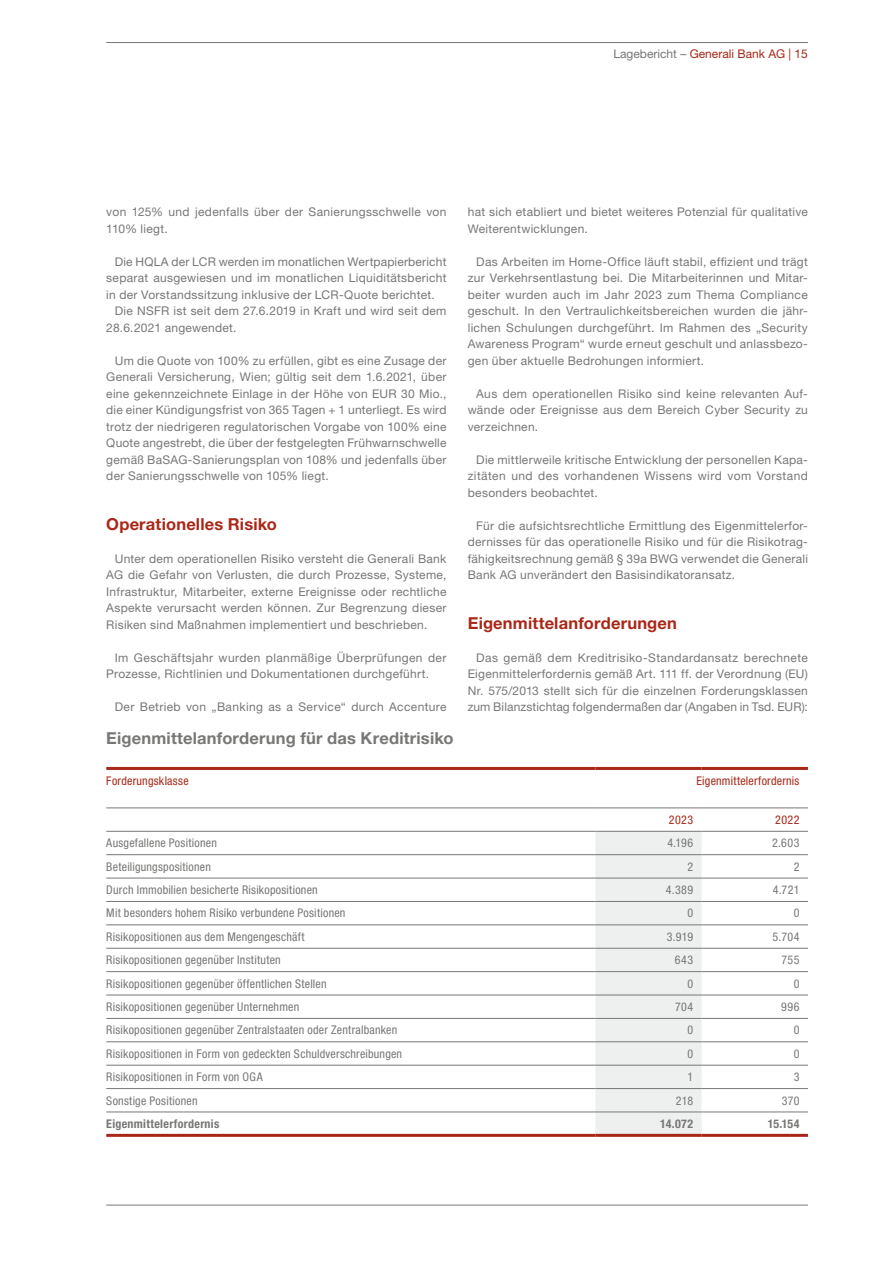
<style>
.page{position:relative;width:893px;height:1263px;background:#fff}
.page>*{position:absolute;margin:0;border:0;box-sizing:border-box;transform-origin:0 0}
.t1{font:700 16.5px "Helvetica Neue LT Std";letter-spacing:.01em;color:#a92718}
.t2{font:700 16.5px "Helvetica Neue LT Std";letter-spacing:.01em;color:#777776}
.t3{font:12px/16.5px "Helvetica Neue LT Std";letter-spacing:.025em;color:#777776;text-align:justify}
.t4{font:condensed 12px "Helvetica Neue LT Std";letter-spacing:.02em;color:#777776}
.t5{font:condensed 12px "Helvetica Neue LT Std";letter-spacing:.02em;color:#a92718}
.t6{font:700 condensed 12px "Helvetica Neue LT Std";letter-spacing:.025em;color:#777776}
.t7{font:12px "Helvetica Neue LT Std";color:#a92718}
.s1{color:#777776}
</style>
<div class="page">
<hr style="left:106px;top:42px;width:702px;height:1px;background:#777776">
<hr style="left:106px;top:1205px;width:702px;height:1px;background:#777776">
<div style="left:595px;top:832px;width:107px;height:302px;background:#eeefef"></div>
<hr style="left:595px;top:854px;width:107px;height:1px;background:#777776">
<hr style="left:702px;top:854px;width:106px;height:1px;background:#777776">
<hr style="left:595px;top:878px;width:107px;height:1px;background:#777776">
<hr style="left:702px;top:878px;width:106px;height:1px;background:#777776">
<hr style="left:595px;top:901px;width:107px;height:1px;background:#777776">
<hr style="left:702px;top:901px;width:106px;height:1px;background:#777776">
<hr style="left:595px;top:924px;width:107px;height:1px;background:#777776">
<hr style="left:702px;top:924px;width:106px;height:1px;background:#777776">
<hr style="left:595px;top:948px;width:107px;height:1px;background:#777776">
<hr style="left:702px;top:948px;width:106px;height:1px;background:#777776">
<hr style="left:595px;top:971px;width:107px;height:1px;background:#777776">
<hr style="left:702px;top:971px;width:106px;height:1px;background:#777776">
<hr style="left:595px;top:995px;width:107px;height:1px;background:#777776">
<hr style="left:702px;top:995px;width:106px;height:1px;background:#777776">
<hr style="left:595px;top:1018px;width:107px;height:1px;background:#777776">
<hr style="left:702px;top:1018px;width:106px;height:1px;background:#777776">
<hr style="left:595px;top:1041px;width:107px;height:1px;background:#777776">
<hr style="left:702px;top:1041px;width:106px;height:1px;background:#777776">
<hr style="left:595px;top:1065px;width:107px;height:1px;background:#777776">
<hr style="left:702px;top:1065px;width:106px;height:1px;background:#777776">
<hr style="left:595px;top:1088px;width:107px;height:1px;background:#777776">
<hr style="left:702px;top:1088px;width:106px;height:1px;background:#777776">
<hr style="left:595px;top:1111px;width:107px;height:1px;background:#777776">
<hr style="left:702px;top:1111px;width:106px;height:1px;background:#777776">
<hr style="left:106px;top:767px;width:489px;height:3px;background:#a92718">
<hr style="left:106px;top:807px;width:489px;height:1px;background:#777776">
<hr style="left:106px;top:831px;width:489px;height:1px;background:#777776">
<hr style="left:595px;top:767px;width:107px;height:3px;background:#a92718">
<hr style="left:702px;top:767px;width:106px;height:3px;background:#a92718">
<hr style="left:595px;top:807px;width:107px;height:1px;background:#777776">
<hr style="left:702px;top:807px;width:106px;height:1px;background:#777776">
<hr style="left:595px;top:831px;width:107px;height:1px;background:#777776">
<hr style="left:702px;top:831px;width:106px;height:1px;background:#777776">
<hr style="left:595px;top:1134px;width:107px;height:3px;background:#a92718">
<hr style="left:702px;top:1134px;width:106px;height:3px;background:#a92718">
<hr style="left:106px;top:854px;width:489px;height:1px;background:#777776">
<hr style="left:106px;top:878px;width:489px;height:1px;background:#777776">
<hr style="left:106px;top:901px;width:489px;height:1px;background:#777776">
<hr style="left:106px;top:924px;width:489px;height:1px;background:#777776">
<hr style="left:106px;top:948px;width:489px;height:1px;background:#777776">
<hr style="left:106px;top:971px;width:489px;height:1px;background:#777776">
<hr style="left:106px;top:995px;width:489px;height:1px;background:#777776">
<hr style="left:106px;top:1018px;width:489px;height:1px;background:#777776">
<hr style="left:106px;top:1041px;width:489px;height:1px;background:#777776">
<hr style="left:106px;top:1065px;width:489px;height:1px;background:#777776">
<hr style="left:106px;top:1088px;width:489px;height:1px;background:#777776">
<hr style="left:106px;top:1111px;width:489px;height:1px;background:#777776">
<hr style="left:106px;top:1134px;width:489px;height:3px;background:#a92718">
<p class="t7" style="left:613px;top:46px;width:196px"><span class="s1">Lagebericht –</span> Generali Bank AG | 15</p>
<p class="t3" style="left:106px;top:204px;width:342px">von 125% und jedenfalls über der Sanierungsschwelle von<br>110% liegt.</p>
<p class="t3" style="left:115px;top:253px;width:333px">Die HQLA der LCR werden im monatlichen Wertpapierbericht</p>
<p class="t3" style="left:106px;top:270px;width:342px">separat ausgewiesen und im monatlichen Liquiditätsbericht</p>
<p class="t3" style="left:106px;top:286px;width:330px">in der Vorstandssitzung inklusive der LCR-Quote berichtet.</p>
<p class="t3" style="left:115px;top:303px;width:333px">Die NSFR ist seit dem 27.6.2019 in Kraft und wird seit dem</p>
<p class="t3" style="left:106px;top:319px;width:132px">28.6.2021 angewendet.</p>
<p class="t3" style="left:106px;top:352px;width:342px;text-indent:9px">Um die Quote von 100% zu erfüllen, gibt es eine Zusage der Generali Versicherung, Wien; gültig seit dem 1.6.2021, über eine gekennzeichnete Einlage in der Höhe von EUR 30 Mio., die einer Kündigungsfrist von 365 Tagen + 1 unterliegt. Es wird trotz der niedrigeren regulatorischen Vorgabe von 100% eine Quote angestrebt, die über der festgelegten Frühwarnschwelle gemäß BaSAG-Sanierungsplan von 108% und jedenfalls über der Sanierungsschwelle von 105% liegt.</p>
<h1 class="t1" style="left:106px;top:514px;width:172px">Operationelles Risiko</h1>
<p class="t3" style="left:106px;top:550px;width:342px;text-indent:9px">Unter dem operationellen Risiko versteht die Generali Bank AG die Gefahr von Verlusten, die durch Prozesse, Systeme, Infrastruktur, Mitarbeiter, externe Ereignisse oder rechtliche Aspekte verursacht werden können. Zur Begrenzung dieser Risiken sind Maßnahmen implementiert und beschrieben.</p>
<p class="t3" style="left:106px;top:649px;width:342px;text-indent:9px">Im Geschäftsjahr wurden planmäßige Überprüfungen der<br>Prozesse, Richtlinien und Dokumentationen durchgeführt.</p>
<p class="t3" style="left:115px;top:699px;width:333px">Der Betrieb von „Banking as a Service“ durch Accenture</p>
<p class="t3" style="left:468px;top:204px;width:342px">hat sich etabliert und bietet weiteres Potenzial für qualitative<br>Weiterentwicklungen.</p>
<p class="t3" style="left:468px;top:253px;width:342px;text-indent:9px">Das Arbeiten im Home-Office läuft stabil, effizient und trägt zur Verkehrsentlastung bei. Die Mitarbeiterinnen und Mitar&shy;beiter wurden auch im Jahr 2023 zum Thema Compliance geschult. In den Vertraulichkeitsbereichen wurden die jähr&shy;lichen Schulungen durchgeführt. Im Rahmen des „Security Awareness Program“ wurde erneut geschult und anlassbezo&shy;gen über aktuelle Bedrohungen informiert.</p>
<p class="t3" style="left:468px;top:385px;width:342px;text-indent:8px">Aus dem operationellen Risiko sind keine relevanten Auf&shy;wände oder Ereignisse aus dem Bereich Cyber Security zu verzeichnen.</p>
<p class="t3" style="left:468px;top:451px;width:342px;text-indent:8px">Die mittlerweile kritische Entwicklung der personellen Kapa&shy;zitäten und des vorhandenen Wissens wird vom Vorstand besonders beobachtet.</p>
<p class="t3" style="left:468px;top:517px;width:342px;text-indent:8px">Für die aufsichtsrechtliche Ermittlung des Eigenmittelerfor&shy;dernisses für das operationelle Risiko und für die Risikotrag&shy;fähigkeitsrechnung gemäß § 39a BWG verwendet die Generali Bank AG unverändert den Basisindikatoransatz.</p>
<h1 class="t1" style="left:468px;top:613px;width:211px">Eigenmittelanforderungen</h1>
<p class="t3" style="left:468px;top:649px;width:342px;text-indent:9px">Das gemäß dem Kreditrisiko-Standardansatz berechnete Eigenmittelerfordernis gemäß Art. 111 ff. der Verordnung (EU)<br>Nr. 575/2013 stellt sich für die einzelnen Forderungsklassen zum Bilanzstichtag folgendermaßen dar (Angaben in Tsd. EUR):</p>
<h1 class="t2" style="left:106px;top:728px;width:349px">Eigenmittelanforderung für das Kreditrisiko</h1>
<p class="t5" style="left:106px;top:774px;width:84px">Forderungsklasse</p>
<p class="t5" style="left:696px;top:774px;width:104px">Eigenmittelerfordernis</p>
<p class="t5" style="left:669px;top:813px;width:26px">2023</p>
<p class="t5" style="left:775px;top:813px;width:26px">2022</p>
<p class="t4" style="left:106px;top:836px;width:112px">Ausgefallene Positionen</p>
<p class="t4" style="left:667px;top:836px;width:27px">4.196</p>
<p class="t4" style="left:772px;top:836px;width:29px">2.603</p>
<p class="t4" style="left:106px;top:859px;width:106px">Beteiligungspositionen</p>
<p class="t4" style="left:687px;top:859px;width:7px">2</p>
<p class="t4" style="left:794px;top:859px;width:7px">2</p>
<p class="t4" style="left:106px;top:883px;width:213px">Durch Immobilien besicherte Risikopositionen</p>
<p class="t4" style="left:666px;top:883px;width:29px">4.389</p>
<p class="t4" style="left:773px;top:883px;width:28px">4.721</p>
<p class="t4" style="left:106px;top:906px;width:241px">Mit besonders hohem Risiko verbundene Positionen</p>
<p class="t4" style="left:687px;top:906px;width:7px">0</p>
<p class="t4" style="left:794px;top:906px;width:7px">0</p>
<p class="t4" style="left:106px;top:930px;width:200px">Risikopositionen aus dem Mengengeschäft</p>
<p class="t4" style="left:667px;top:930px;width:28px">3.919</p>
<p class="t4" style="left:773px;top:930px;width:28px">5.704</p>
<p class="t4" style="left:106px;top:953px;width:176px">Risikopositionen gegenüber Instituten</p>
<p class="t4" style="left:675px;top:953px;width:20px">643</p>
<p class="t4" style="left:782px;top:953px;width:19px">755</p>
<p class="t4" style="left:106px;top:976px;width:222px">Risikopositionen gegenüber öffentlichen Stellen</p>
<p class="t4" style="left:687px;top:976px;width:7px">0</p>
<p class="t4" style="left:794px;top:976px;width:7px">0</p>
<p class="t4" style="left:106px;top:1000px;width:194px">Risikopositionen gegenüber Unternehmen</p>
<p class="t4" style="left:675px;top:1000px;width:20px">704</p>
<p class="t4" style="left:781px;top:1000px;width:20px">996</p>
<p class="t4" style="left:106px;top:1023px;width:293px">Risikopositionen gegenüber Zentralstaaten oder Zentralbanken</p>
<p class="t4" style="left:687px;top:1023px;width:7px">0</p>
<p class="t4" style="left:794px;top:1023px;width:7px">0</p>
<p class="t4" style="left:106px;top:1046px;width:297px">Risikopositionen in Form von gedeckten Schuldverschreibungen</p>
<p class="t4" style="left:687px;top:1046px;width:7px">0</p>
<p class="t4" style="left:794px;top:1046px;width:7px">0</p>
<p class="t4" style="left:106px;top:1070px;width:158px">Risikopositionen in Form von OGA</p>
<p class="t4" style="left:687px;top:1070px;width:7px">1</p>
<p class="t4" style="left:794px;top:1070px;width:7px">3</p>
<p class="t4" style="left:106px;top:1093px;width:93px">Sonstige Positionen</p>
<p class="t4" style="left:676px;top:1093px;width:19px">218</p>
<p class="t4" style="left:782px;top:1093px;width:19px">370</p>
<p class="t6" style="left:106px;top:1116px;width:115px">Eigenmittelerfordernis</p>
<p class="t6" style="left:660px;top:1116px;width:34px">14.072</p>
<p class="t6" style="left:768px;top:1116px;width:33px">15.154</p>
</div>
